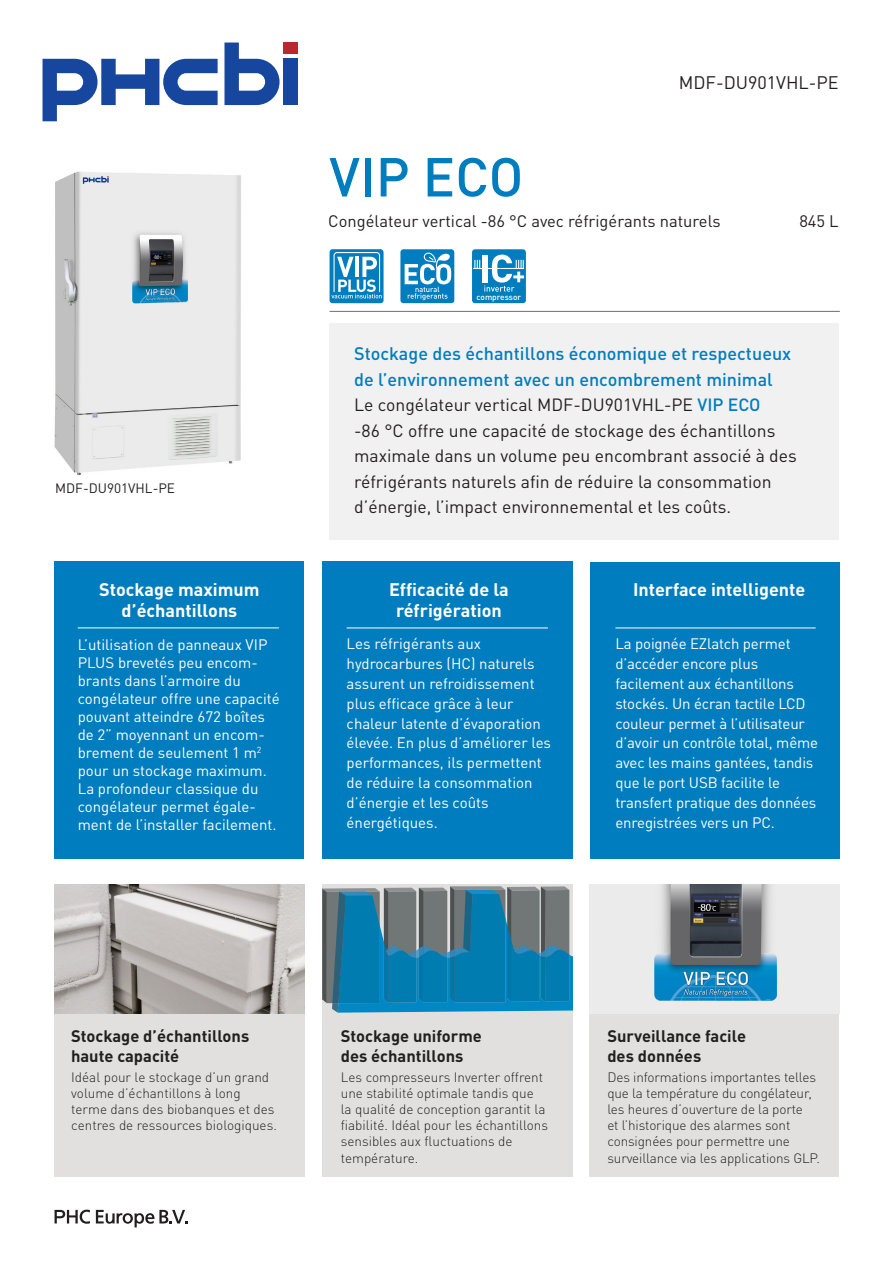
<style>
.page{position:relative;width:893px;height:1263px;background:#fff}
.page>*{position:absolute;margin:0;border:0;box-sizing:border-box;transform-origin:0 0}
.t1{font:500 54px "DINOT";color:#007dbe}
.t2{font:500 18px/25.5px "DINOT";color:#007dbe}
.t3{font:700 18px/21.6px "DINOT";color:#fff;text-align:center}
.t4{font:18px "DINOT";color:#231f20}
.t5{font:17.55px/25.5px "DINOT";color:#231f20}
.t6{font:700 16.5px/19.8px "DINOT";color:#231f20}
.t7{font:16.5px "DINOT";color:#231f20}
.t8{font:15px/19.8px "DINOT";color:#fff}
.t9{font:300 13.5px/16.2px "DINOT";letter-spacing:-.005em;color:#231f20}
.t10{font:13.5px "DINOT";color:#231f20}
.t11{font:500 8.25px "DINOT";color:#fff}
.s1{font-weight:500;color:#007dbe}
</style>
<div class="page">
<div style="left:283px;top:59px;width:15px;height:46px;background:#16469e"></div>
<svg style="left:43px;top:59px;width:175px;height:62px"></svg>
<svg style="left:224px;top:43px;width:56px;height:62px"></svg>
<div style="left:283px;top:43px;width:15px;height:11px;background:#b8282e"></div>
<div style="left:330px;top:324px;width:509px;height:216px;background:#f1f1f2"></div>
<hr style="left:330px;top:311px;width:510px;height:1px;background:#6d6e71">
<div style="left:54px;top:561px;width:250px;height:297px;background:#007dbe"></div>
<div style="left:54px;top:885px;width:250px;height:292px;background:#e2e0df"></div>
<div style="left:322px;top:885px;width:250px;height:292px;background:#e2e0df"></div>
<div style="left:589px;top:885px;width:250px;height:292px;background:#e2e0df"></div>
<div style="left:322px;top:561px;width:250px;height:297px;background:#007dbe"></div>
<div style="left:590px;top:562px;width:249px;height:296px;background:#007dbe"></div>
<hr style="left:78px;top:628px;width:201px;height:1px;background:#fff">
<hr style="left:347px;top:628px;width:201px;height:1px;background:#fff">
<hr style="left:615px;top:628px;width:201px;height:1px;background:#fff">
<img style="left:54px;top:885px;width:250px;height:128px">
<img style="left:589px;top:885px;width:250px;height:128px">
<img style="left:54px;top:171px;width:187px;height:305px">
<svg style="left:330px;top:249px;width:54px;height:54px"></svg>
<svg style="left:322px;top:886px;width:250px;height:127px;background:#337e9e"></svg>
<svg style="left:400px;top:249px;width:54px;height:54px"></svg>
<svg style="left:472px;top:249px;width:54px;height:54px"></svg>
<svg style="left:55px;top:1209px;width:35px;height:15px"></svg>
<svg style="left:96px;top:1210px;width:92px;height:17px"></svg>
<h1 class="t1" style="left:329px;top:142px;width:196px">VIP ECO</h1>
<p class="t4" style="left:679px;top:71px;width:161px">MDF-DU901VHL-PE</p>
<p class="t10" style="left:55px;top:480px;width:121px">MDF-DU901VHL-PE</p>
<p class="t3" style="left:99px;top:578px;width:162px">Stockage maximum d’échantillons</p>
<p class="t8" style="left:78px;top:635px;width:203px;line-height:18px">L’utilisation de panneaux VIP<br>PLUS brevetés peu encom&shy;brants dans l’armoire du congélateur offre une capacité pouvant atteindre 672 boîtes de 2” moyennant un encom&shy;brement de seulement 1 m<sup>2 </sup>pour un stockage maximum.<br>La profondeur classique du congélateur permet égale&shy;ment de l’installer facilement.</p>
<p class="t7" style="left:328px;top:211px;width:394px">Congélateur vertical -86 °C avec réfrigérants naturels</p>
<p class="t11" style="left:477px;top:291px;width:46px">compressor</p>
<p class="t7" style="left:799px;top:211px;width:41px">845 L</p>
<p class="t2" style="left:354px;top:340px;width:439px">Stockage des échantillons économique et respectueux de l’environnement avec un encombrement minimal</p>
<p class="t5" style="left:354px;top:392px;width:444px">Le congélateur vertical MDF-DU901VHL-PE <span class="s1">VIP ECO<br></span>-86 °C offre une capacité de stockage des échantillons maximale dans un volume peu encombrant associé à des réfrigérants naturels afin de réduire la consommation d’énergie, l’impact environnemental et les coûts.</p>
<p class="t3" style="left:389px;top:578px;width:121px">Efficacité de la réfrigération</p>
<p class="t8" style="left:347px;top:634px;width:206px">Les réfrigérants aux hydrocarbures (HC) naturels assurent un refroidissement plus efficace grâce à leur chaleur latente d’évaporation élevée. En plus d’améliorer les performances, ils permettent de réduire la consommation d’énergie et les coûts énergétiques.</p>
<p class="t3" style="left:633px;top:578px;width:174px">Interface intelligente</p>
<p class="t8" style="left:615px;top:634px;width:204px">La poignée EZlatch permet d’accéder encore plus facilement aux échantillons stockés. Un écran tactile LCD couleur permet à l’utilisateur d’avoir un contrôle total, même avec les mains gantées, tandis que le port USB facilite le transfert pratique des données enregistrées vers un PC.</p>
<p class="t6" style="left:71px;top:1026px;width:180px">Stockage d’échantillons haute capacité</p>
<p class="t6" style="left:341px;top:1026px;width:143px">Stockage uniforme des échantillons</p>
<p class="t9" style="left:71px;top:1068px;width:207px">Idéal pour le stockage d’un grand volume d’échantillons à long terme dans des biobanques et des centres de ressources biologiques.</p>
<p class="t9" style="left:341px;top:1068px;width:209px">Les compresseurs Inverter offrent une stabilité optimale tandis que<br>la qualité de conception garantit la fiabilité. Idéal pour les échantillons sensibles aux fluctuations de température.</p>
<p class="t6" style="left:607px;top:1026px;width:140px">Surveillance facile des données</p>
<p class="t9" style="left:607px;top:1068px;width:214px">Des informations importantes telles que la température du congélateur, les heures d’ouverture de la porte<br>et l’historique des alarmes sont consignées pour permettre une surveillance via les applications GLP.</p>
</div>
